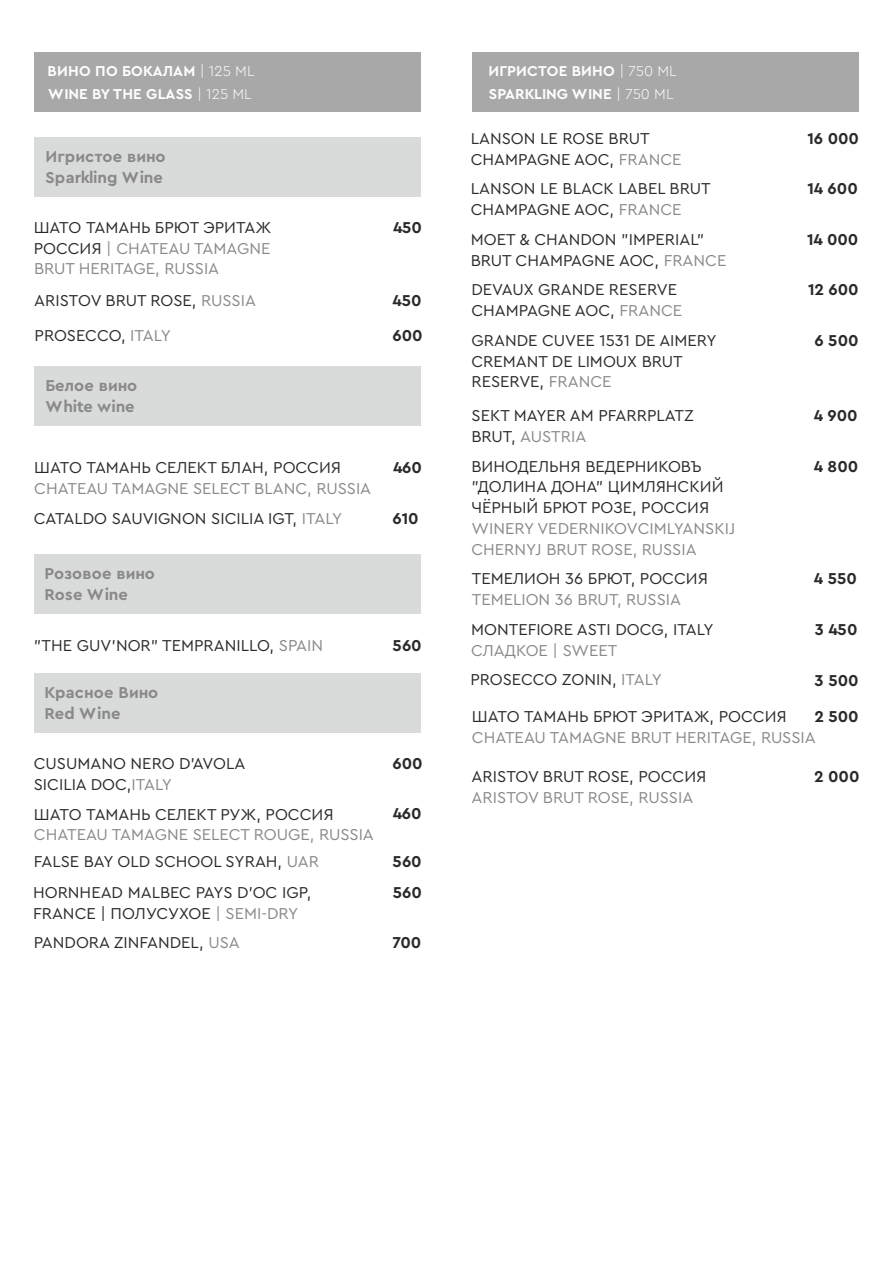
<style>
.page{position:relative;width:893px;height:1262px;background:#fff}
.page>*{position:absolute;margin:0;border:0;box-sizing:border-box;transform-origin:0 0}
.t1{font:16.5px/20.7px "Cera Pro";color:#2b2a29}
.t2{font:16.5px/20.5px "Cera Pro";color:#898989}
.t3{font:700 16.5px "Cera Pro";letter-spacing:-.005em;color:#2b2a29}
.t4{font:700 16.5px/20.7px "Cera Pro";letter-spacing:-.005em;color:#898989}
.t5{font:700 15px/22.6px "Cera Pro";letter-spacing:.015em;color:#fefefe}
.s1{font-weight:300}
.s2{color:#898989}
.s3{color:#2b2a29}
</style>
<div class="page">
<div style="left:34px;top:52px;width:387px;height:59px;background:#a8a8a9"></div>
<div style="left:471px;top:52px;width:387px;height:60px;background:#a8a8a9"></div>
<div style="left:34px;top:137px;width:387px;height:60px;background:#d9dada"></div>
<div style="left:34px;top:366px;width:387px;height:60px;background:#d9dada"></div>
<div style="left:34px;top:554px;width:387px;height:60px;background:#d9dada"></div>
<div style="left:34px;top:673px;width:387px;height:59px;background:#d9dada"></div>
<p class="t5" style="left:48px;top:60px;width:208px">ВИНО ПО БОКАЛАМ <span class="s1">| 125 ML<br></span>WINE BY THE GLASS <span class="s1">| 125 ML</span></p>
<p class="t5" style="left:488px;top:60px;width:190px">ИГРИСТОЕ ВИНО <span class="s1">| 750 ML<br></span>SPARKLING WINE <span class="s1">| 750 ML</span></p>
<p class="t4" style="left:45px;top:146px;width:122px">Игристое вино<br>Sparkling Wine</p>
<p class="t1" style="left:471px;top:128px;width:212px">LANSON LE ROSE BRUT<br>CHAMPAGNE AOC, <span class="s2">FRANCE</span></p>
<p class="t1" style="left:471px;top:179px;width:241px">LANSON LE BLACK LABEL BRUT<br>CHAMPAGNE AOC, <span class="s2">FRANCE</span></p>
<p class="t3" style="left:807px;top:130px;width:53px">16 000</p>
<p class="t3" style="left:807px;top:181px;width:52px">14 600</p>
<p class="t2" style="left:34px;top:218px;width:239px;text-align:justify"><span class="s3">ШАТО ТАМАНЬ БРЮТ ЭРИТАЖ РОССИЯ</span> | CHATEAU TAMAGNE BRUT HERITAGE, RUSSIA</p>
<p class="t3" style="left:393px;top:220px;width:31px">450</p>
<p class="t1" style="left:34px;top:290px;width:223px">ARISTOV BRUT ROSE, <span class="s2">RUSSIA</span></p>
<p class="t3" style="left:392px;top:292px;width:31px">450</p>
<p class="t1" style="left:35px;top:325px;width:138px">PROSECCO, <span class="s2">ITALY</span></p>
<p class="t3" style="left:392px;top:327px;width:32px">600</p>
<p class="t4" style="left:45px;top:375px;width:93px">Белое вино<br>White wine</p>
<p class="t1" style="left:34px;top:457px;width:308px">ШАТО ТАМАНЬ СЕЛЕКТ БЛАН, РОССИЯ</p>
<p class="t2" style="left:34px;top:474px;width:339px;line-height:29.8px">CHATEAU TAMAGNE SELECT BLANC, RUSSIA<br><span class="s3">CATALDO SAUVIGNON SICILIA IGT,</span> ITALY</p>
<p class="t4" style="left:45px;top:564px;width:112px">Розовое вино<br>Rose Wine</p>
<p class="t3" style="left:393px;top:460px;width:30px">460</p>
<p class="t3" style="left:392px;top:510px;width:28px">610</p>
<p class="t1" style="left:34px;top:635px;width:291px">"THE GUV'NOR" TEMPRANILLO, <span class="s2">SPAIN</span></p>
<p class="t3" style="left:392px;top:637px;width:31px">560</p>
<p class="t4" style="left:45px;top:682px;width:115px">Красное Вино<br>Red Wine</p>
<p class="t1" style="left:34px;top:753px;width:213px">CUSUMANO NERO D'AVOLA<br>SICILIA DOC,<span class="s2">ITALY</span></p>
<p class="t1" style="left:34px;top:804px;width:301px">ШАТО ТАМАНЬ СЕЛЕКТ РУЖ, РОССИЯ</p>
<p class="t2" style="left:34px;top:825px;width:341px">CHATEAU TAMAGNE SELECT ROUGE, RUSSIA</p>
<p class="t3" style="left:392px;top:755px;width:32px">600</p>
<p class="t3" style="left:393px;top:806px;width:30px">460</p>
<p class="t1" style="left:34px;top:851px;width:287px">FALSE BAY OLD SCHOOL SYRAH, <span class="s2">UAR</span></p>
<p class="t3" style="left:392px;top:853px;width:31px">560</p>
<p class="t1" style="left:33px;top:882px;width:280px">HORNHEAD MALBEC PAYS D'OC IGP,<br>FRANCE | ПОЛУСУХОЕ <span class="s2">| SEMI-DRY</span></p>
<p class="t3" style="left:392px;top:884px;width:31px">560</p>
<p class="t1" style="left:34px;top:933px;width:208px">PANDORA ZINFANDEL, <span class="s2">USA</span></p>
<p class="t3" style="left:392px;top:935px;width:30px">700</p>
<p class="t1" style="left:471px;top:229px;width:257px">MOET &amp; CHANDON "IMPERIAL"<br>BRUT CHAMPAGNE AOC, <span class="s2">FRANCE</span></p>
<p class="t3" style="left:807px;top:231px;width:53px">14 000</p>
<p class="t1" style="left:471px;top:280px;width:212px">DEVAUX GRANDE RESERVE<br>CHAMPAGNE AOC, <span class="s2">FRANCE</span></p>
<p class="t1" style="left:471px;top:330px;width:247px">GRANDE CUVEE 1531 DE AIMERY<br>CREMANT DE LIMOUX BRUT<br>RESERVE, <span class="s2">FRANCE</span></p>
<p class="t3" style="left:808px;top:282px;width:52px">12 600</p>
<p class="t3" style="left:814px;top:332px;width:46px">6 500</p>
<p class="t1" style="left:471px;top:405px;width:224px">SEKT MAYER AM PFARRPLATZ<br>BRUT, <span class="s2">AUSTRIA</span></p>
<p class="t1" style="left:471px;top:456px;width:253px">ВИНОДЕЛЬНЯ ВЕДЕРНИКОВЪ "ДОЛИНА ДОНА" ЦИМЛЯНСКИЙ<br>ЧЁРНЫЙ БРЮТ РОЗЕ, РОССИЯ</p>
<p class="t2" style="left:471px;top:518px;width:265px">WINERY VEDERNIKOVСIMLYANSKIJ<br>CHERNYJ BRUT ROSE, RUSSIA</p>
<p class="t3" style="left:813px;top:408px;width:45px">4 900</p>
<p class="t3" style="left:813px;top:458px;width:46px">4 800</p>
<p class="t1" style="left:472px;top:569px;width:237px">ТЕМЕЛИОН 36 БРЮТ, РОССИЯ</p>
<p class="t2" style="left:472px;top:590px;width:211px">TEMELION 36 BRUT, RUSSIA</p>
<p class="t3" style="left:814px;top:571px;width:45px">4 550</p>
<p class="t1" style="left:471px;top:619px;width:244px">MONTEFIORE ASTI DOCG, ITALY</p>
<p class="t2" style="left:471px;top:640px;width:148px">СЛАДКОЕ | SWEET</p>
<p class="t3" style="left:814px;top:621px;width:44px">3 450</p>
<p class="t1" style="left:470px;top:670px;width:193px">PROSECCO ZONIN, <span class="s2">ITALY</span></p>
<p class="t3" style="left:814px;top:672px;width:45px">3 500</p>
<p class="t3" style="left:814px;top:708px;width:46px">2 500</p>
<p class="t1" style="left:472px;top:706px;width:316px">ШАТО ТАМАНЬ БРЮТ ЭРИТАЖ, РОССИЯ</p>
<p class="t2" style="left:472px;top:727px;width:345px">CHATEAU TAMAGNE BRUT HERITAGE, RUSSIA</p>
<p class="t1" style="left:471px;top:766px;width:236px">ARISTOV BRUT ROSE, РОССИЯ</p>
<p class="t2" style="left:471px;top:787px;width:223px">ARISTOV BRUT ROSE, RUSSIA</p>
<p class="t3" style="left:814px;top:768px;width:47px">2 000</p>
</div>
